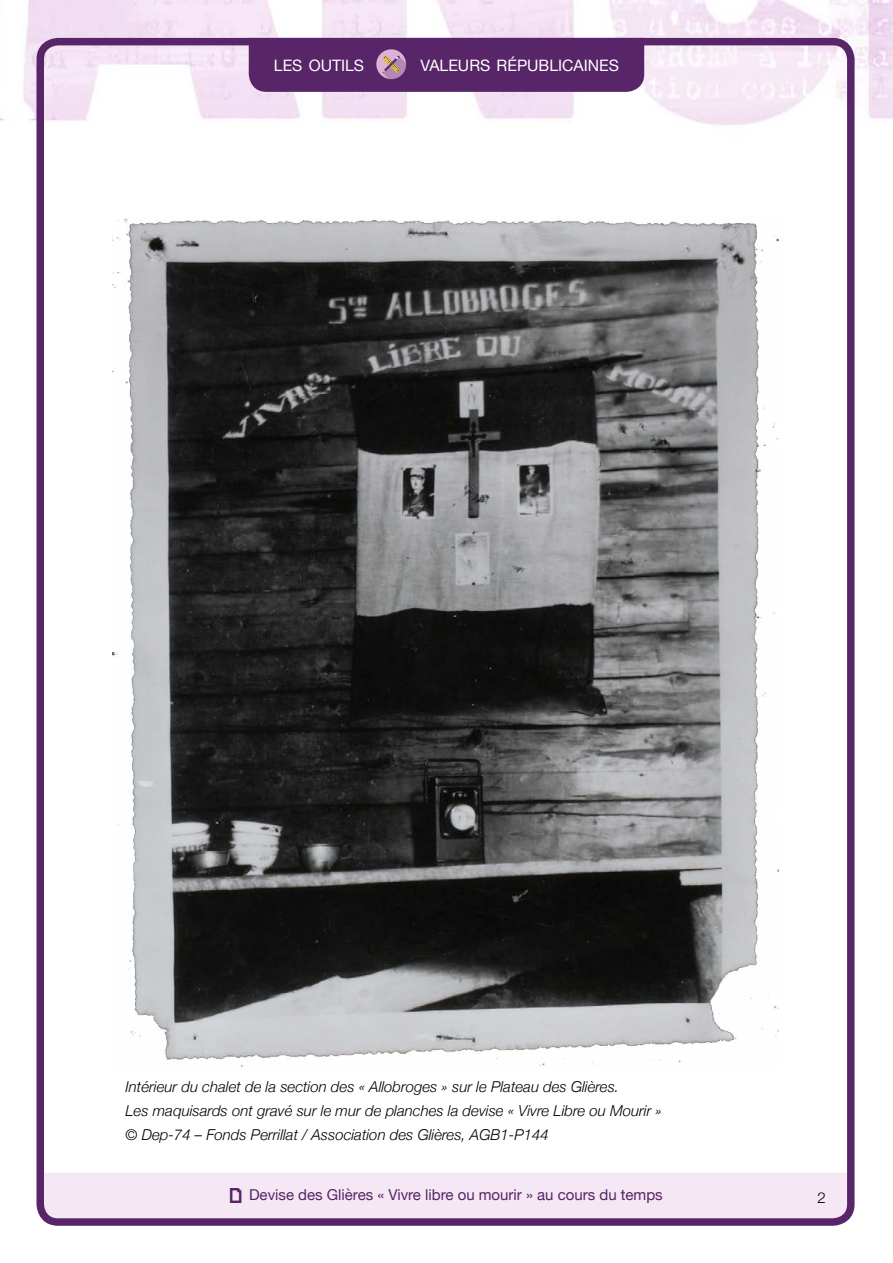
<style>
.page{position:relative;width:893px;height:1263px;background:#fff}
.page>*{position:absolute;margin:0;border:0;box-sizing:border-box;transform-origin:0 0}
.t1{font:15.75px "Helvetica Neue";color:#fff}
.t2{font:italic 300 15px/24px "Helvetica Neue";color:#000}
.t3{font:15px "Helvetica Neue";color:#572468}
.t4{font:300 15px "Helvetica Neue";color:#000}
</style>
<div class="page">
<img style="left:0;top:0;width:893px;height:145px">
<div style="left:36px;top:38px;width:818px;height:1188px;border:8px solid #572568;border-radius:18px"></div>
<div style="left:249px;top:38px;width:395px;height:54px;background:#572568"></div>
<img style="left:113px;top:218px;width:665px;height:849px">
<div style="left:44px;top:1173px;width:803px;height:45px;background:#f5e7f3"></div>
<p class="t1" style="left:274px;top:54px;width:92px">LES OUTILS</p>
<p class="t1" style="left:420px;top:54px;width:200px">VALEURS RÉPUBLICAINES</p>
<p class="t2" style="left:126px;top:1074px;width:538px">Intérieur du chalet de la section des « Allobroges » sur le Plateau des Glières.<br>Les maquisards ont gravé sur le mur de planches la devise « Vivre Libre ou Mourir » © Dep-74 – Fonds Perrillat / Association des Glières, AGB1-P144</p>
<p class="t3" style="left:249px;top:1184px;width:415px">Devise des Glières « Vivre libre ou mourir » au cours du temps</p>
<p class="t4" style="left:818px;top:1185px;width:10px">2</p>
</div>
